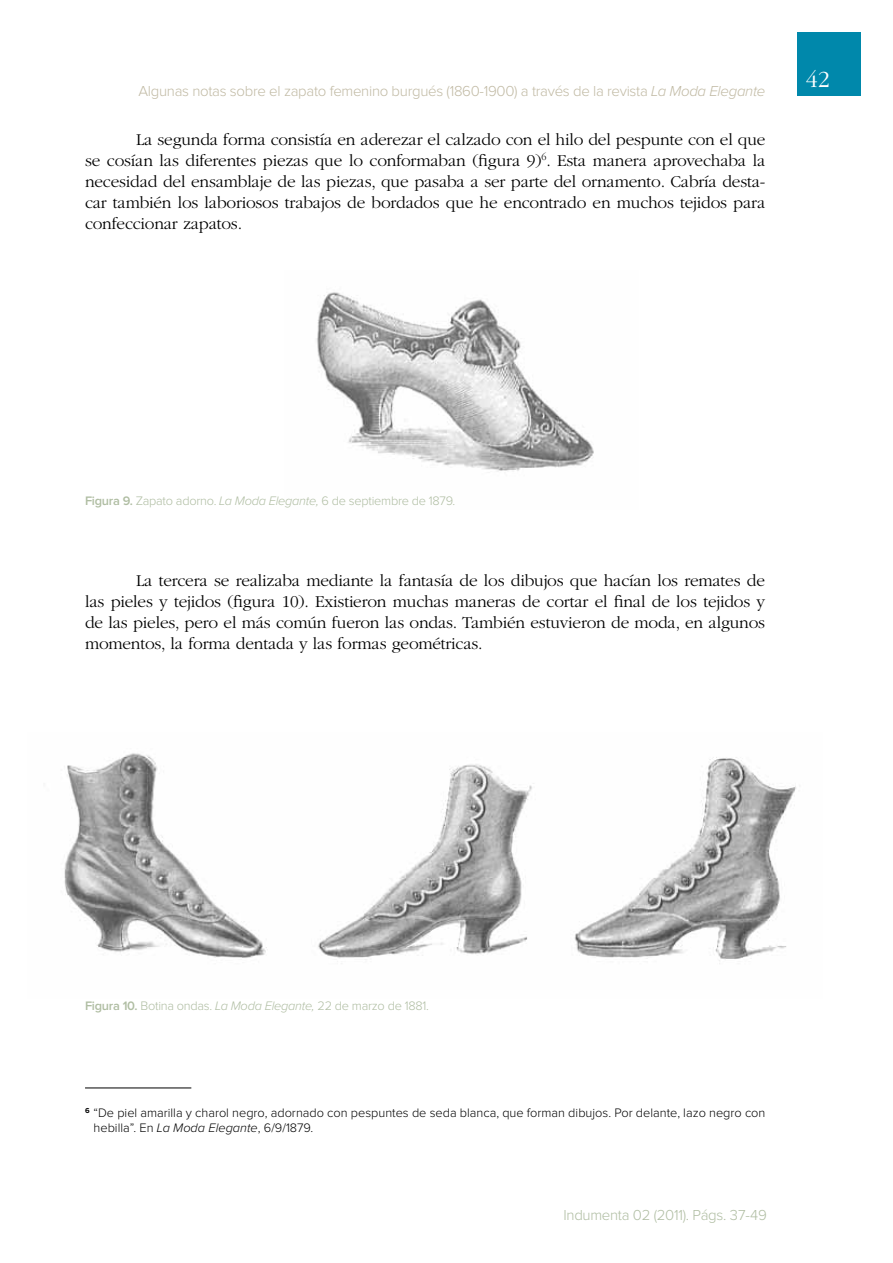
<style>
.page{position:relative;width:893px;height:1263px;background:#fff}
.page>*{position:absolute;margin:0;border:0;box-sizing:border-box;transform-origin:0 0}
.t1{font:300 24px "ITC Garamond Std";color:#fff}
.t2{font:300 17.25px/21px "ITC Garamond Std";letter-spacing:-.01em;color:#000;text-align:justify}
.t3{font:300 15px "Proxima Nova";letter-spacing:-.02em;color:#c1baa4}
.t4{font:300 15px "Proxima Nova";letter-spacing:-.02em;color:#afbda2}
.t5{font:300 12.75px/15px "Proxima Nova";color:#000}
.t6{font:300 12.75px "Proxima Nova";letter-spacing:-.02em;color:#afbda2}
.t7{font:700 7.5px "Proxima Nova";color:#000}
.s1{font-style:italic}
.s2{font-weight:600}
</style>
<div class="page">
<div style="left:797px;top:32px;width:64px;height:64px;background:#0088ab"></div>
<img style="left:316px;top:292px;width:278px;height:180px">
<img style="left:64px;top:753px;width:732px;height:211px">
<hr style="left:85px;top:1087px;width:106px;height:1px;background:#000">
<p class="t3" style="left:139px;top:84px;width:628px">Algunas notas sobre el zapato femenino burgués (1860-1900) a través de la revista <span class="s1">La Moda Elegante</span></p>
<p class="t2" style="left:85px;top:129px;width:682px;text-indent:51px">La segunda forma consistía en aderezar el calzado con el hilo del pespunte con el que se cosían las diferentes piezas que lo conformaban (figura 9)<sup>6</sup>. Esta manera aprovechaba la necesidad del ensamblaje de las piezas, que pasaba a ser parte del ornamento. Cabría desta&shy;car también los laboriosos trabajos de bordados que he encontrado en muchos tejidos para confeccionar zapatos.</p>
<h1 class="t1" style="left:806px;top:66px;width:25px">42</h1>
<p class="t6" style="left:85px;top:495px;width:372px"><span class="s2">Figura 9.</span> Zapato adorno. <span class="s1">La Moda Elegante,</span> 6 de septiembre de 1879.</p>
<p class="t2" style="left:85px;top:570px;width:682px;text-indent:51px">La tercera se realizaba mediante la fantasía de los dibujos que hacían los remates de las pieles y tejidos (figura 10). Existieron muchas maneras de cortar el final de los tejidos y de las pieles, pero el más común fueron las ondas. También estuvieron de moda, en algunos momentos, la forma dentada y las formas geométricas.</p>
<p class="t6" style="left:85px;top:1000px;width:345px"><span class="s2">Figura 10.</span> Botina ondas. <span class="s1">La Moda Elegante,</span> 22 de marzo de 1881.</p>
<p class="t7" style="left:85px;top:1107px;width:6px">6</p>
<p class="t5" style="left:94px;top:1105px;width:673px">“De piel amarilla y charol negro, adornado con pespuntes de seda blanca, que forman dibujos. Por delante, lazo negro con hebilla”. En <span class="s1">La Moda Elegante</span>, 6/9/1879.</p>
<p class="t4" style="left:563px;top:1208px;width:205px">Indumenta 02 (2011). Págs. 37-49</p>
</div>
